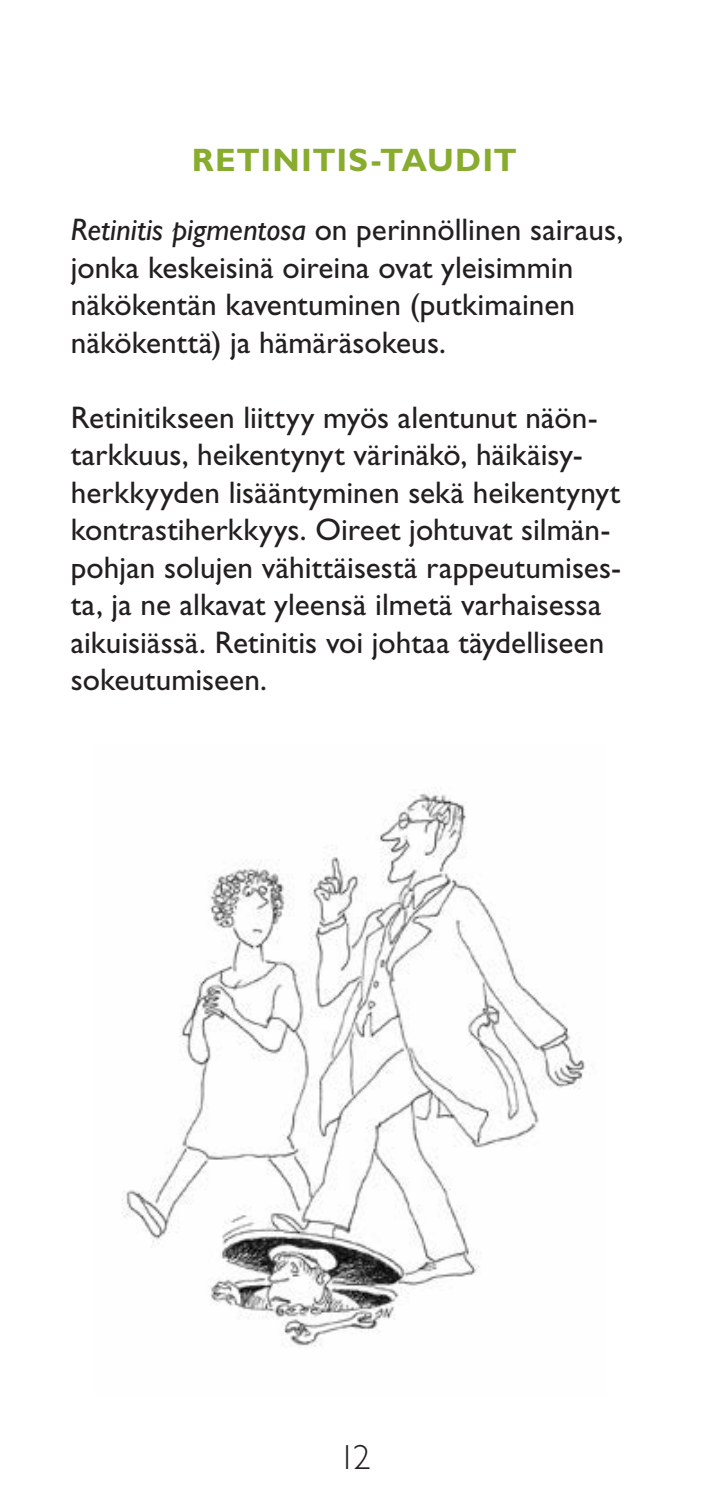
<style>
.page{position:relative;width:709px;height:1489px;background:#fff}
.page>*{position:absolute;margin:0;border:0;box-sizing:border-box;transform-origin:0 0}
.t1{font:300 35px "Gill Sans Std";color:#231f20}
.Otsikko_3__vihreä{font:700 32.5px "Gill Sans Std";letter-spacing:.025em;color:#88ac2e}
.Leipäteksti{font:31.25px/37.5px "Gill Sans Std";color:#231f20}
.s1{font-style:italic}
</style>
<div class="page">
<img style="left:122px;top:788px;width:464px;height:559px">
<p class="Otsikko_3__vihreä" style="left:192px;top:140px;width:326px">RETINITIS-TAUDIT</p>
<p class="Leipäteksti" style="left:71px;top:211px;width:554px"><span class="s1">Retinitis pigmentosa</span> on perinnöllinen sairaus, jonka keskeisinä oireina ovat yleisimmin näkökentän kaventuminen (putkimainen näkökenttä) ja hämäräsokeus.</p>
<p class="Leipäteksti" style="left:71px;top:398px;width:552px">Retinitikseen liittyy myös alentunut näön&shy;tarkkuus, heikentynyt värinäkö, häikäisy&shy;herkkyyden lisääntyminen sekä heikentynyt kontrastiherkkyys. Oireet johtuvat silmän&shy;pohjan solujen vähittäisestä rappeutumises&shy;ta, ja ne alkavat yleensä ilmetä varhaisessa aikuisiässä. Retinitis voi johtaa täydelliseen sokeutumiseen.</p>
<p class="t1" style="left:338px;top:1436px;width:34px">12</p>
</div>
